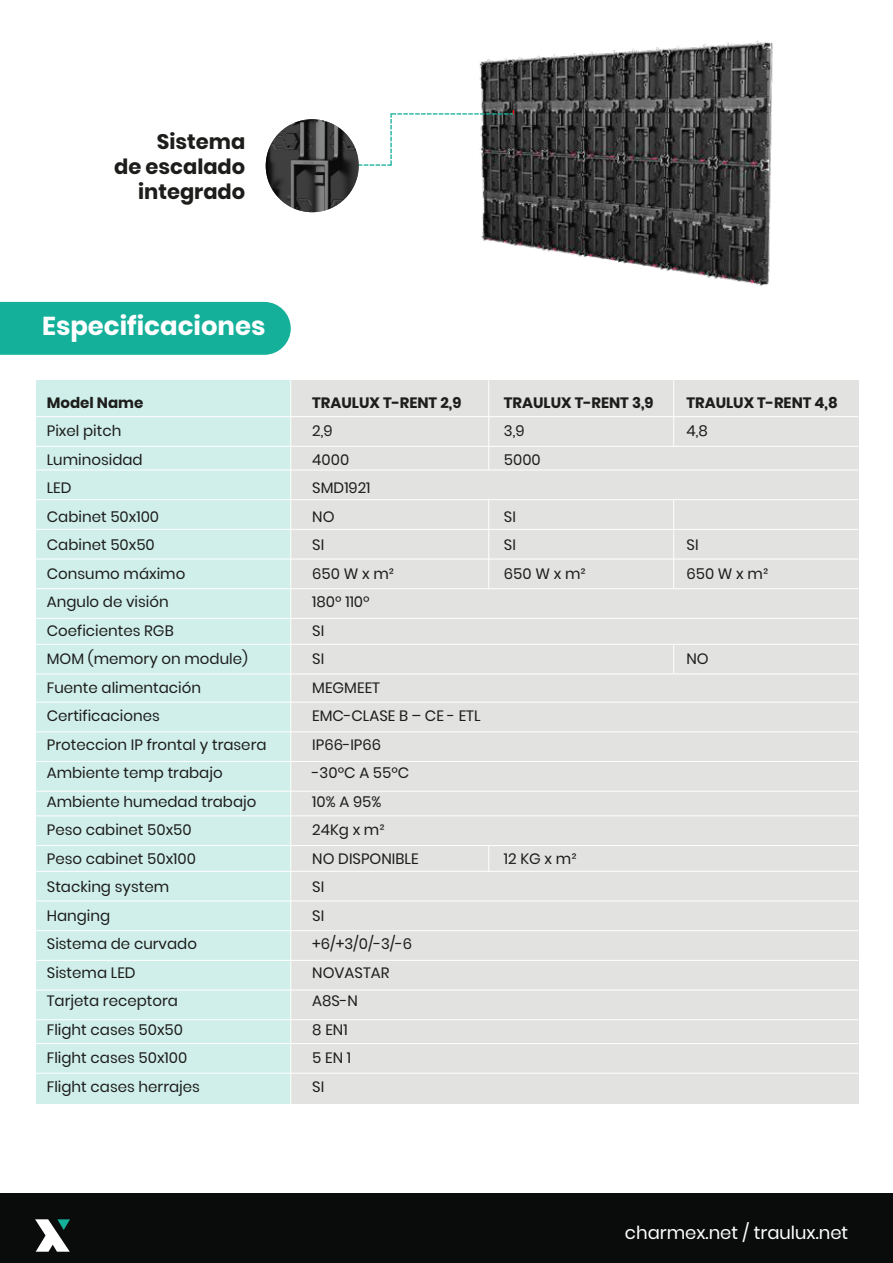
<style>
.page{position:relative;width:893px;height:1263px;background:#fff}
.page>*{position:absolute;margin:0;border:0;box-sizing:border-box;transform-origin:0 0}
.t1{font:700 25.8px "Poppins";color:#fff}
.t2{font:700 21px/25.2px "Poppins";color:#1d1d1b;text-align:right}
.t3{font:18px "Poppins";color:#fff}
.t4{font:15px/28.5px "Poppins";color:#1d1d1b}
.t5{font:700 15px "Poppins";color:#1d1d1b}
</style>
<div class="page">
<div style="left:0;top:302px;width:291px;height:53px;background:#14b09a"></div>
<img style="left:479px;top:40px;width:294px;height:246px">
<img style="left:266px;top:119px;width:93px;height:93px;border-radius:46px">
<svg style="left:346px;top:110px;width:168px;height:56px"></svg>
<div style="left:0;top:1193px;width:893px;height:70px;background:#0a0b0b"></div>
<svg style="left:35px;top:1219px;width:35px;height:33px"></svg>
<div style="left:291px;top:380px;width:567px;height:724px;background:#e2e2e1"></div>
<div style="left:36px;top:380px;width:255px;height:724px;background:#d0efeb"></div>
<hr style="left:488px;top:380px;width:1px;height:90px;background:#fff">
<hr style="left:290px;top:380px;width:1px;height:724px;background:#fff">
<svg style="left:488px;top:846px;width:1px;height:25px"></svg>
<hr style="left:488px;top:499px;width:1px;height:90px;background:#fff">
<hr style="left:673px;top:499px;width:1px;height:90px;background:#fff">
<hr style="left:673px;top:380px;width:1px;height:66px;background:#fff">
<hr style="left:673px;top:644px;width:1px;height:30px;background:#fff">
<hr style="left:35px;top:416px;width:823px;height:1px;background:#fff">
<hr style="left:35px;top:446px;width:823px;height:1px;background:#fff">
<hr style="left:35px;top:470px;width:823px;height:1px;background:#fff">
<hr style="left:35px;top:499px;width:823px;height:1px;background:#fff">
<hr style="left:35px;top:529px;width:823px;height:1px;background:#fff">
<hr style="left:35px;top:559px;width:823px;height:1px;background:#fff">
<hr style="left:35px;top:588px;width:823px;height:1px;background:#fff">
<hr style="left:35px;top:618px;width:823px;height:1px;background:#fff">
<hr style="left:35px;top:644px;width:823px;height:1px;background:#fff">
<hr style="left:35px;top:674px;width:823px;height:1px;background:#fff">
<hr style="left:35px;top:702px;width:823px;height:1px;background:#fff">
<hr style="left:35px;top:731px;width:823px;height:1px;background:#fff">
<hr style="left:35px;top:761px;width:823px;height:1px;background:#fff">
<hr style="left:35px;top:791px;width:823px;height:1px;background:#fff">
<hr style="left:35px;top:815px;width:823px;height:1px;background:#fff">
<hr style="left:35px;top:845px;width:823px;height:1px;background:#fff">
<hr style="left:35px;top:871px;width:823px;height:1px;background:#fff">
<hr style="left:35px;top:901px;width:823px;height:1px;background:#fff">
<hr style="left:35px;top:930px;width:823px;height:1px;background:#fff">
<hr style="left:35px;top:960px;width:823px;height:1px;background:#fff">
<hr style="left:35px;top:990px;width:823px;height:1px;background:#fff">
<hr style="left:35px;top:1019px;width:823px;height:1px;background:#fff">
<hr style="left:35px;top:1043px;width:823px;height:1px;background:#fff">
<hr style="left:35px;top:1073px;width:823px;height:1px;background:#fff">
<h2 class="t2" style="left:114px;top:129px;width:133px">Sistema<br>de escalado integrado</h2>
<h1 class="t1" style="left:42px;top:311px;width:225px">Especificaciones</h1>
<p class="t5" style="left:47px;top:394px;width:98px">Model Name</p>
<p class="t4" style="left:47px;top:417px;width:221px">Pixel pitch<br>Luminosidad<br>LED<br>Cabinet 50x100<br>Cabinet 50x50<br>Consumo máximo<br>Angulo de visión<br>Coeficientes RGB<br>MOM (memory on module)<br>Fuente alimentación<br>Certificaciones<br>Proteccion IP frontal y trasera<br>Ambiente temp trabajo<br>Ambiente humedad trabajo<br>Peso cabinet 50x50<br>Peso cabinet 50x100<br>Stacking system<br>Hanging<br>Sistema de curvado<br>Sistema LED<br>Tarjeta receptora<br>Flight cases 50x50<br>Flight cases 50x100<br>Flight cases herrajes</p>
<p class="t5" style="left:312px;top:394px;width:151px">TRAULUX T-RENT 2,9</p>
<p class="t4" style="left:312px;top:417px;width:170px">2,9<br>4000<br>SMD1921<br>NO<br>SI<br>650 W x m²<br>180º 110º<br>SI<br>SI<br>MEGMEET<br>EMC-CLASE B – CE - ETL<br>IP66-IP66<br>-30ºC A 55ºC<br>10% A 95%<br>24Kg x m²<br>NO DISPONIBLE<br>SI<br>SI<br>+6/+3/0/-3/-6<br>NOVASTAR<br>A8S-N<br>8 EN1<br>5 EN 1<br>SI</p>
<p class="t5" style="left:504px;top:394px;width:151px">TRAULUX T-RENT 3,9</p>
<p class="t4" style="left:504px;top:417px;width:38px">3,9<br>5000</p>
<p class="t4" style="left:504px;top:502px;width:83px">SI<br>SI<br>650 W x m²</p>
<p class="t4" style="left:504px;top:844px;width:74px">12 KG x m²</p>
<p class="t5" style="left:686px;top:394px;width:153px">TRAULUX T-RENT 4,8</p>
<p class="t4" style="left:686px;top:417px;width:23px">4,8</p>
<p class="t4" style="left:686px;top:531px;width:83px">SI<br>650 W x m²</p>
<p class="t4" style="left:686px;top:645px;width:24px">NO</p>
<p class="t3" style="left:625px;top:1222px;width:225px">charmex.net / traulux.net</p>
</div>
